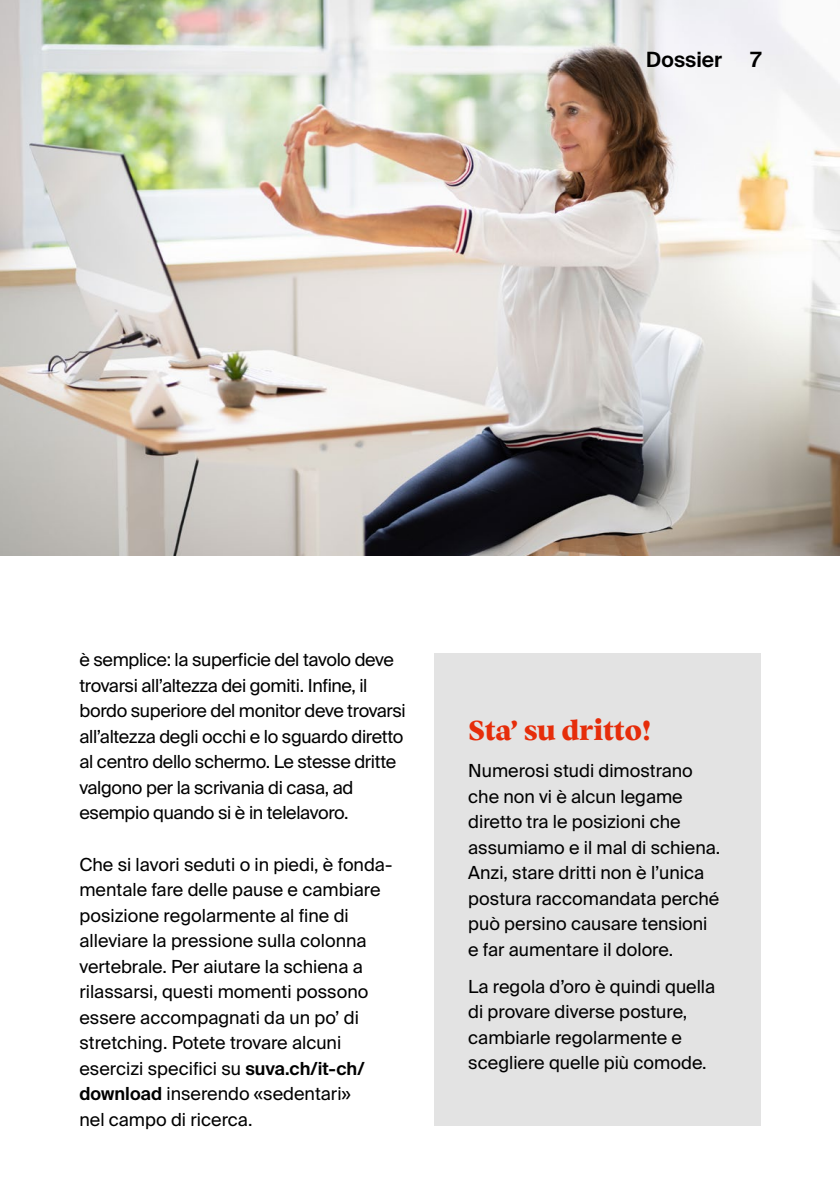
<style>
.page{position:relative;width:840px;height:1191px;background:#fff}
.page>*{position:absolute;margin:0;border:0;box-sizing:border-box;transform-origin:0 0}
.t1{font:800 28px "Vesterbro";letter-spacing:-.01em;color:#e62d0a}
.t2{font:600 21px "Suisse Intl";color:#000}
.t3{font:18px/25.6px "Suisse Intl";color:#000}
.t4{font:18px/25.6px "Suisse Intl";letter-spacing:-.02em;color:#000}
.s1{font-weight:600}
</style>
<div class="page">
<img style="left:0;top:0;width:839px;height:556px">
<div style="left:434px;top:653px;width:326px;height:472px;background:#e3e3e3"></div>
<p class="t2" style="left:646px;top:47px;width:77px">Dossier</p>
<p class="t2" style="left:749px;top:47px;width:12px">7</p>
<p class="t4" style="left:79px;top:647px;width:327px">è semplice: la superficie del tavolo deve trovarsi all’altezza dei gomiti. Infine, il bordo superiore del monitor deve trovarsi all’altezza degli occhi e lo sguardo diretto al centro dello schermo. Le stesse dritte valgono per la scrivania di casa, ad esempio quando si è in telelavoro.</p>
<p class="t3" style="left:79px;top:851px;width:314px">Che si lavori seduti o in piedi, è fonda&shy;mentale fare delle pause e cambiare posizione regolarmente al fine di alleviare la pressione sulla colonna vertebrale. Per aiutare la schiena a rilassarsi, questi momenti possono essere accompagnati da un po’ di stretching. Potete trovare alcuni esercizi specifici su <span class="s1">suva.ch/it-ch/ download</span> inserendo «sedentari»<br>nel campo di ricerca.</p>
<h1 class="t1" style="left:468px;top:710px;width:185px">Sta’ su dritto!</h1>
<p class="t3" style="left:468px;top:758px;width:253px">Numerosi studi dimostrano che non vi è alcun legame diretto tra le posizioni che assumiamo e il mal di schiena.<br>Anzi, stare dritti non è l’unica postura raccomandata perché può persino causare tensioni e far aumentare il dolore.</p>
<p class="t3" style="left:468px;top:973px;width:248px">La regola d’oro è quindi quella di provare diverse posture, cambiarle regolarmente e scegliere quelle più comode.</p>
</div>
